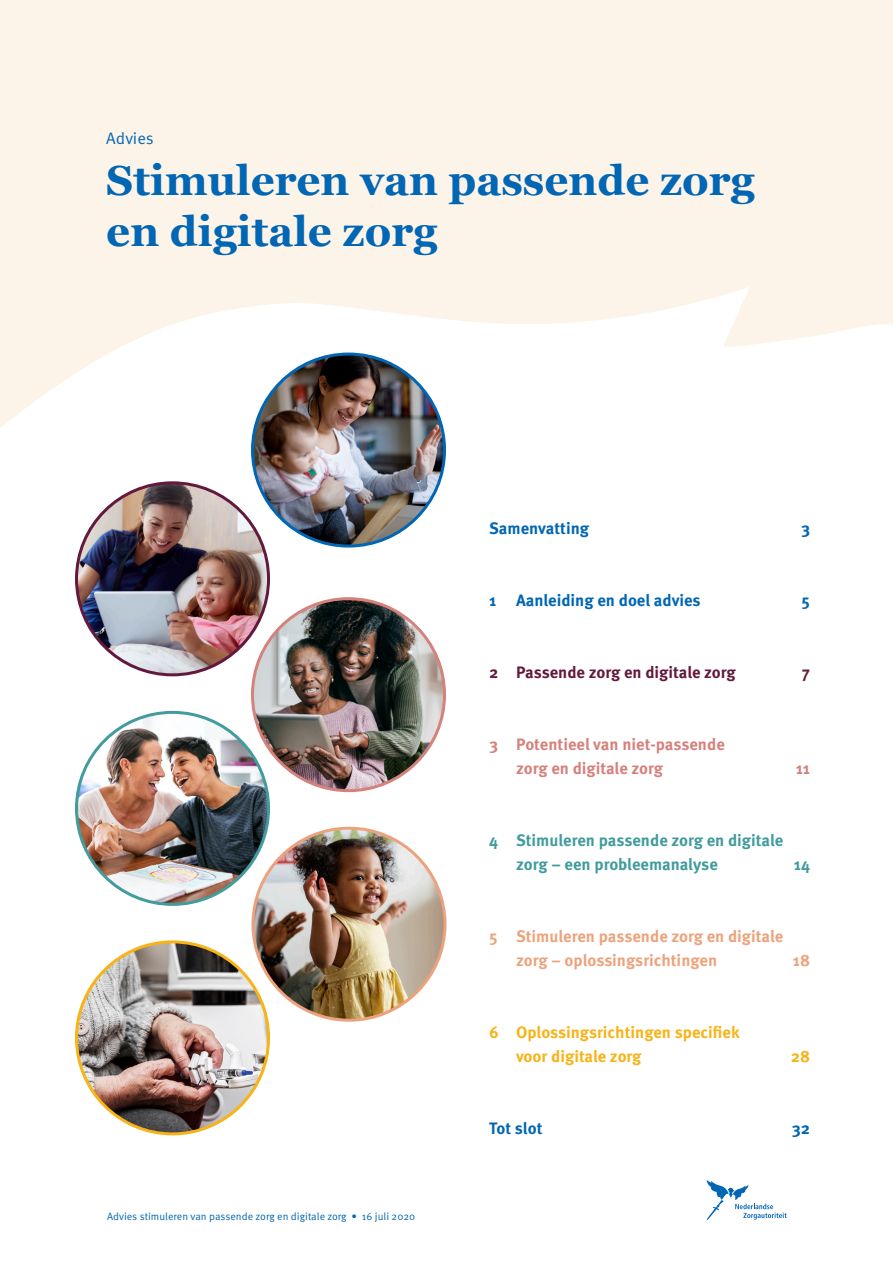
<style>
.page{position:relative;width:893px;height:1263px;background:#fff}
.page>*{position:absolute;margin:0;border:0;box-sizing:border-box;transform-origin:0 0}
.NZa_-_Grote_kop{font:700 42px/51px "Georgia";color:#0166b3}
.NZa_-_Kleine_kop_bla{font:700 16.5px/24px "Meta Pro";color:#eca37d}
.NZa_-_Kleine_kop_bla-2{font:700 16.5px/24px "Meta Pro";color:#429b9d}
.NZa_-_Kleine_kop_bla-3{font:700 16.5px/24px "Meta Pro";color:#f7b317}
.NZa_-_Kleine_kop_bla-4{font:700 16.5px/24px "Meta Pro";color:#d5827d}
.NZa_-_Kleine_kop_bla-5{font:700 16.5px "Meta Pro";color:#0166b3}
.NZa_-_Kleine_kop_bla-6{font:700 16.5px "Meta Pro";color:#63193d}
.NZa_-_Kleine_kop_bla-7{font:16.5px "Meta Pro Norm";color:#0166b3}
.NZa_-_bodycopy_zwart{font:10.5px "Meta Pro Norm";color:#0166b3}
</style>
<div class="page">
<svg style="left:707px;top:1180px;width:80px;height:40px"></svg>
<svg style="left:0;top:228px;width:893px;height:212px;fill:#fcf3e9"></svg>
<div style="left:0;top:0;width:893px;height:228px;background:#fcf3e9"></div>
<img style="left:76px;top:483px;width:192px;height:192px">
<img style="left:252px;top:599px;width:192px;height:192px;border-radius:96px">
<img style="left:252px;top:354px;width:192px;height:192px;border-radius:96px">
<img style="left:76px;top:712px;width:192px;height:192px;border-radius:96px">
<img style="left:253px;top:828px;width:192px;height:192px;border-radius:95px">
<img style="left:76px;top:942px;width:192px;height:192px;border-radius:96px">
<p class="NZa_-_Kleine_kop_bla-7" style="left:106px;top:126px;width:49px">Advies</p>
<p class="NZa_-_Grote_kop" style="left:106px;top:153px;width:650px">Stimuleren van passende zorg en digitale zorg</p>
<p class="NZa_-_Kleine_kop_bla-5" style="left:489px;top:515px;width:102px">Samenvatting</p>
<p class="NZa_-_Kleine_kop_bla-5" style="left:801px;top:515px;width:11px">3</p>
<p class="NZa_-_Kleine_kop_bla-5" style="left:489px;top:587px;width:213px">1 Aanleiding en doel advies</p>
<p class="NZa_-_Kleine_kop_bla-5" style="left:801px;top:587px;width:10px">5</p>
<p class="NZa_-_Kleine_kop_bla-6" style="left:489px;top:659px;width:248px">2 Passende zorg en digitale zorg</p>
<p class="NZa_-_Kleine_kop_bla-6" style="left:802px;top:659px;width:10px">7</p>
<p class="NZa_-_Kleine_kop_bla-4" style="left:516px;top:731px;width:210px;text-indent:-27px">3 Potentieel van niet-passende zorg en digitale zorg</p>
<p class="NZa_-_Kleine_kop_bla-4" style="left:796px;top:755px;width:16px">11</p>
<p class="NZa_-_Kleine_kop_bla-2" style="left:516px;top:827px;width:269px;text-indent:-27px">4 Stimuleren passende zorg en digitale zorg – een probleemanalyse</p>
<p class="NZa_-_Kleine_kop_bla-2" style="left:794px;top:851px;width:18px">14</p>
<p class="NZa_-_Kleine_kop_bla" style="left:516px;top:923px;width:269px;text-indent:-27px">5 Stimuleren passende zorg en digitale zorg – oplossingsrichtingen</p>
<p class="NZa_-_Kleine_kop_bla" style="left:793px;top:947px;width:19px">18</p>
<p class="NZa_-_Kleine_kop_bla-3" style="left:516px;top:1019px;width:225px;text-indent:-27px">6 Oplossingsrichtingen specifiek voor digitale zorg</p>
<p class="NZa_-_Kleine_kop_bla-3" style="left:791px;top:1043px;width:21px">28</p>
<p class="NZa_-_bodycopy_zwart" style="left:107px;top:1208px;width:310px">Advies stimuleren van passende zorg en digitale zorg • 16 juli 2020</p>
<p class="NZa_-_Kleine_kop_bla-5" style="left:489px;top:1115px;width:55px">Tot slot</p>
<p class="NZa_-_Kleine_kop_bla-5" style="left:792px;top:1115px;width:20px">32</p>
</div>
